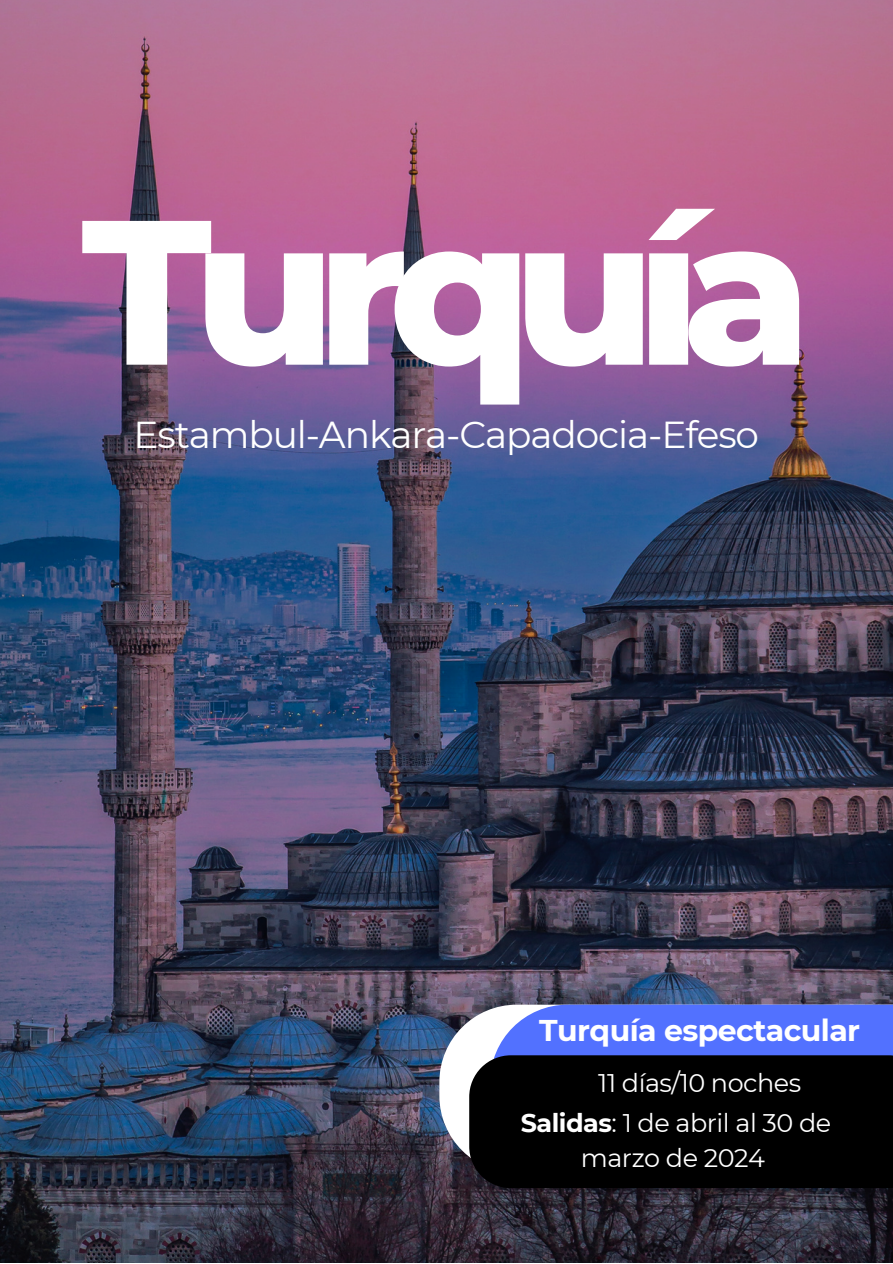
<style>
.page{position:relative;width:893px;height:1264px;background:#fff}
.page>*{position:absolute;margin:0;border:0;box-sizing:border-box;transform-origin:0 0}
.t1{font:800 205.35px "Montserrat";letter-spacing:-.09em;color:#fff}
.t2{font:37.5px "Montserrat";letter-spacing:-.03em;color:#fff}
.t3{font:700 30px "Montserrat";letter-spacing:-.02em;color:#fff}
.t4{font:25.5px/34.8px "Montserrat";letter-spacing:-.02em;color:#fff;text-align:center}
.s1{font-weight:700}
</style>
<div class="page">
<img style="left:0;top:0;width:892px;height:1262px">
<svg style="left:439px;top:1004px;width:51px;height:169px"></svg>
<svg style="left:490px;top:1004px;width:402px;height:51px;background:#5c79fd"></svg>
<div style="left:469px;top:1055px;width:423px;height:133px;background:#000"></div>
<p class="t1" style="left:81px;top:166px;width:731px">Turquía</p>
<p class="t2" style="left:133px;top:412px;width:627px">Estambul-Ankara-Capadocia-Efeso</p>
<p class="t3" style="left:539px;top:1011px;width:322px">Turquía espectacular</p>
<p class="t4" style="left:598px;top:1065px;width:204px">11 días/10 noches</p>
<p class="t4" style="left:520px;top:1105px;width:312px"><span class="s1">Salidas</span>: 1 de abril al 30 de marzo de 2024</p>
</div>
